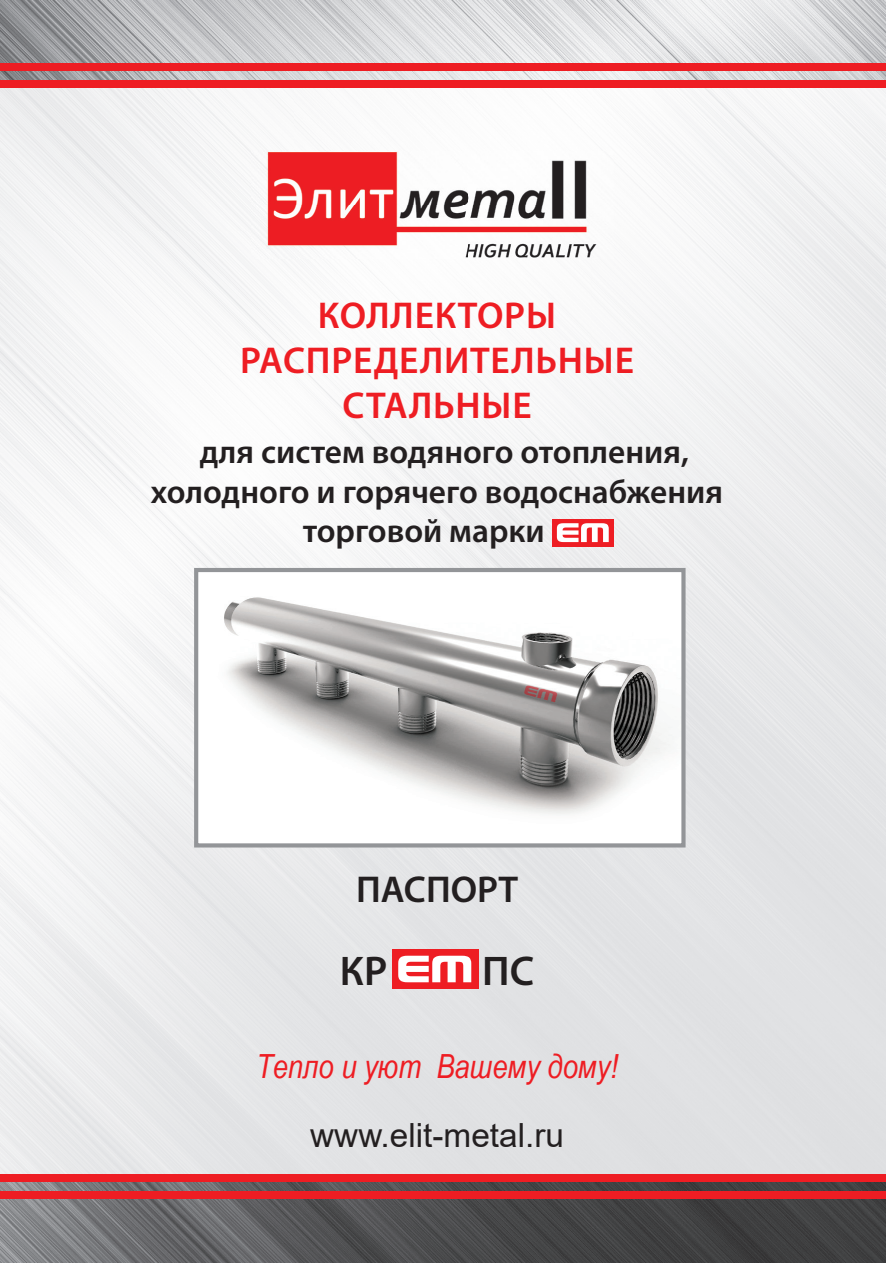
<style>
.page{position:relative;width:886px;height:1263px;background:#fff}
.page>*{position:absolute;margin:0;border:0;box-sizing:border-box;transform-origin:0 0}
.t1{font:600 41.7px "Myriad Pro";color:#231f20}
.t2{font:600 37.5px/45px "Myriad Pro";letter-spacing:.02em;color:#ee1d23;text-align:center}
.t3{font:600 37.5px "Myriad Pro";color:#231f20}
.t4{font:600 33.3px "Myriad Pro";color:#231f20}
.t5{font:italic 33.3px "Arial Narrow";color:#ee1d23}
.t6{font:33.3px "Arial";color:#231f20}
</style>
<div class="page">
<img style="left:0;top:0;width:885px;height:1263px">
<img style="left:0;top:231px;width:590px;height:943px">
<img style="left:590px;top:88px;width:295px;height:1086px">
<div style="left:0;top:88px;width:295px;height:143px;background:#f2f2f3"></div>
<img style="left:295px;top:88px;width:296px;height:64px">
<div style="left:0;top:80px;width:885px;height:8px;background:#ee1d23"></div>
<div style="left:0;top:63px;width:885px;height:8px;background:#ee1d23"></div>
<div style="left:0;top:1191px;width:885px;height:8px;background:#ee1d23"></div>
<div style="left:0;top:1174px;width:885px;height:8px;background:#ee1d23"></div>
<img style="left:251px;top:152px;width:362px;height:107px">
<img style="left:199px;top:573px;width:481px;height:270px">
<div style="left:194px;top:568px;width:491px;height:280px;border:4px solid #939598"></div>
<div style="left:391px;top:949px;width:87px;height:40px;background:#ee1d23"></div>
<svg style="left:398px;top:956px;width:73px;height:26px"></svg>
<div style="left:552px;top:519px;width:61px;height:28px;background:#ee1d23"></div>
<svg style="left:556px;top:523px;width:52px;height:19px"></svg>
<p class="t2" style="left:240px;top:296px;width:395px">КОЛЛЕКТОРЫ<br>РАСПРЕДЕЛИТЕЛЬНЫЕ<br>СТАЛЬНЫЕ</p>
<p class="t4" style="left:200px;top:439px;width:490px">для систем водяного отопления,</p>
<p class="t4" style="left:151px;top:479px;width:573px">холодного и горячего водоснабжения</p>
<p class="t4" style="left:303px;top:519px;width:243px">торговой марки</p>
<p class="t3" style="left:356px;top:876px;width:163px">ПАСПОРТ</p>
<p class="t1" style="left:340px;top:955px;width:49px">КР</p>
<p class="t1" style="left:482px;top:955px;width:53px">ПС</p>
<p class="t5" style="left:256px;top:1043px;width:363px">Тепло и уют Вашему дому!</p>
<p class="t6" style="left:310px;top:1116px;width:255px">www.elit-metal.ru</p>
</div>
